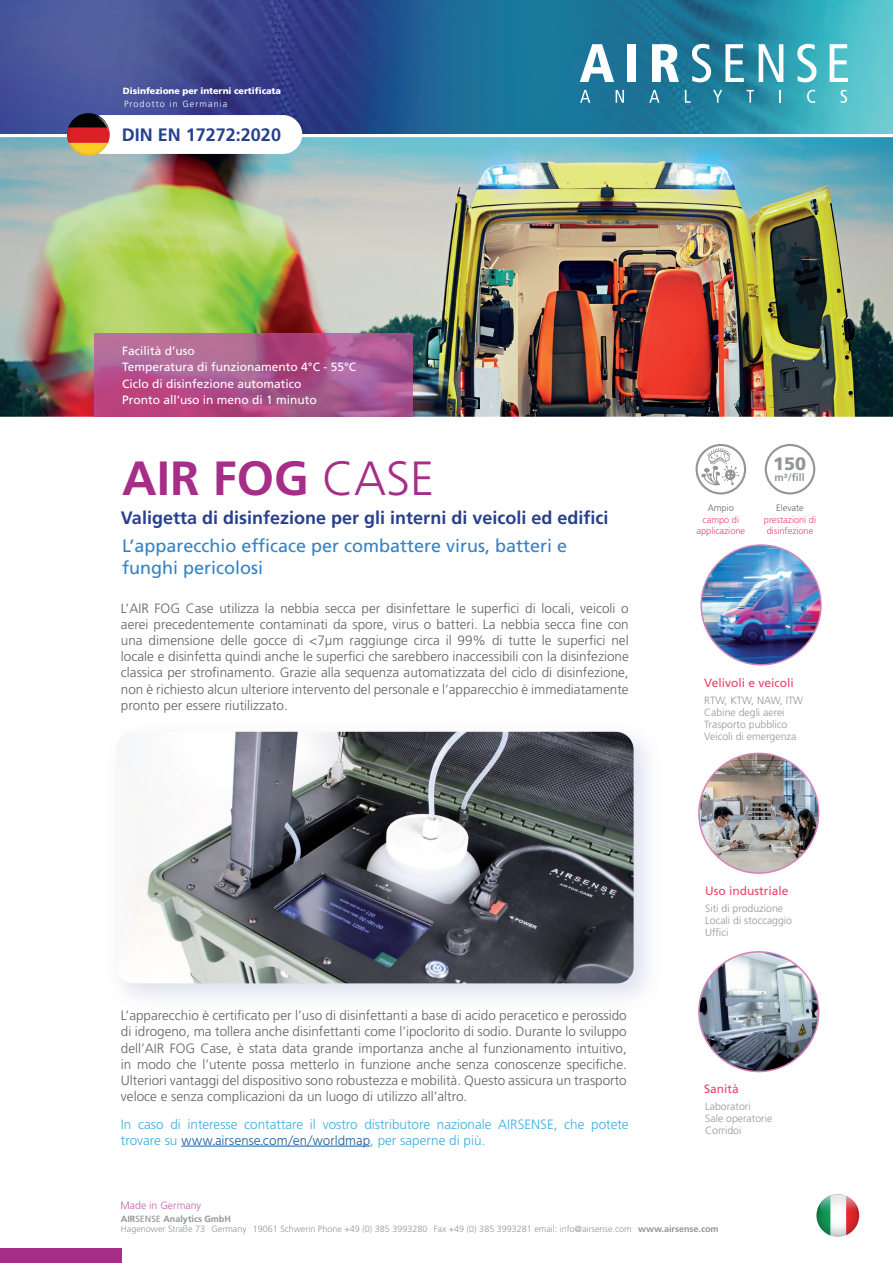
<style>
.page{position:relative;width:893px;height:1263px;background:#fff}
.page>*{position:absolute;margin:0;border:0;box-sizing:border-box;transform-origin:0 0}
.t1{font:700 48px "Frutiger LT Std";color:#a62d88}
.t2{font:700 18px "Frutiger LT Std";color:#28418e}
.t3{font:18px/21.6px "Frutiger LT Std";color:#3681c3}
.t4{font:900 18px "Frutiger LT Std";color:#939598}
.t5{font:300 13.5px/16.2px "Frutiger LT Std";color:#5f6164;text-align:justify}
.t6{font:300 13.5px "Frutiger LT Std";color:#3bade2}
.t7{font:300 13.5px "Hind";color:#175d9e}
.t8{font:12px/16.5px "Frutiger LT Std";color:#fff}
.t9{font:12px "Frutiger LT Std";color:#ef4069}
.t10{font:300 10.5px/12px "Frutiger LT Std";color:#939598}
.t11{font:300 10.5px "Frutiger LT Std";color:#c260a5}
.t12{font:700 10.5px "Frutiger LT Std";color:#939598}
.t13{font:300 9.3px/11.1px "Frutiger LT Std";color:#ef4069;text-align:center}
.t14{font:300 9.3px "Frutiger LT Std";color:#636366}
.t15{font:300 9px/10.8px "Frutiger LT Std";color:#939598}
.t16{font:900 9px "Frutiger LT Std";letter-spacing:-.01em;color:#fff}
.t17{font:300 9px "Frutiger LT Std";letter-spacing:.12em;color:#fff}
.s1{font-weight:300}
.s2{font-family:"Frutiger LT Std";color:#3bade2}
.s3{font-weight:700}
.s4{font-weight:400}
</style>
<div class="page">
<img style="left:0;top:137px;width:893px;height:280px">
<div style="left:0;top:1248px;width:121px;height:15px;background:#a62d88"></div>
<hr style="left:181px;top:1146px;width:189px;height:1px;background:#175d9e">
<img style="left:95px;top:333px;width:317px;height:83px">
<img style="left:116px;top:732px;width:518px;height:251px">
<img style="left:0;top:0;width:893px;height:133px">
<svg style="left:580px;top:44px;width:34px;height:38px"></svg>
<div style="left:627px;top:44px;width:9px;height:38px;background:#fff"></div>
<svg style="left:652px;top:44px;width:27px;height:38px"></svg>
<svg style="left:692px;top:44px;width:19px;height:38px"></svg>
<svg style="left:725px;top:44px;width:19px;height:38px"></svg>
<svg style="left:759px;top:44px;width:24px;height:38px"></svg>
<svg style="left:797px;top:44px;width:19px;height:38px"></svg>
<svg style="left:830px;top:44px;width:18px;height:38px"></svg>
<svg style="left:580px;top:90px;width:10px;height:13px"></svg>
<svg style="left:616px;top:90px;width:8px;height:13px"></svg>
<svg style="left:649px;top:90px;width:10px;height:13px"></svg>
<svg style="left:685px;top:90px;width:6px;height:13px"></svg>
<svg style="left:713px;top:90px;width:9px;height:13px"></svg>
<svg style="left:746px;top:90px;width:8px;height:13px"></svg>
<svg style="left:779px;top:90px;width:2px;height:13px"></svg>
<svg style="left:807px;top:90px;width:8px;height:13px"></svg>
<svg style="left:841px;top:90px;width:6px;height:13px"></svg>
<img style="left:816px;top:1194px;width:43px;height:43px;border-radius:21px">
<svg style="left:765px;top:444px;width:50px;height:50px"></svg>
<svg style="left:695px;top:444px;width:51px;height:50px"></svg>
<img style="left:699px;top:753px;width:120px;height:120px;border-radius:60px">
<div style="left:698px;top:753px;width:121px;height:121px;border:2px solid #d482b7;border-radius:50%"></div>
<img style="left:699px;top:952px;width:120px;height:119px;border-radius:60px">
<div style="left:698px;top:951px;width:121px;height:121px;border:2px solid #d482b7;border-radius:50%"></div>
<img style="left:703px;top:545px;width:118px;height:120px">
<div style="left:700px;top:544px;width:122px;height:121px;border:2px solid #d482b7;border-radius:50%"></div>
<div style="left:83px;top:115px;width:219px;height:39px;background:#fff;border-radius:19px"></div>
<img style="left:67px;top:113px;width:43px;height:43px;border-radius:21px">
<p class="t16" style="left:123px;top:85px;width:159px">Disinfezione per interni certificata</p>
<p class="t17" style="left:124px;top:98px;width:105px">Prodotto in Germania</p>
<h2 class="t2" style="left:122px;top:124px;width:161px">DIN EN 17272:2020</h2>
<p class="t8" style="left:122px;top:342px;width:236px">Facilità d’uso<br>Temperatura di funzionamento 4°C - 55°C<br>Ciclo di disinfezione automatico<br>Pronto all’uso in meno di 1 minuto</p>
<h1 class="t1" style="left:122px;top:450px;width:314px">AIR FOG <span class="s1">CASE</span></h1>
<h2 class="t2" style="left:121px;top:507px;width:489px">Valigetta di disinfezione per gli interni di veicoli ed edifici</h2>
<h2 class="t3" style="left:122px;top:535px;width:447px">L’apparecchio efficace per combattere virus, batteri e funghi pericolosi</h2>
<p class="t5" style="left:121px;top:600px;width:509px">L’AIR FOG Case utilizza la nebbia secca per disinfettare le superfici di locali, veicoli o aerei precedentemente contaminati da spore, virus o batteri. La nebbia secca fine con una dimensione delle gocce di &lt;7µm raggiunge circa il 99% di tutte le superfici nel locale e disinfetta quindi anche le superfici che sarebbero inaccessibili con la disinfezione classica per strofinamento. Grazie alla sequenza automatizzata del ciclo di disinfezione, non è richiesto alcun ulteriore intervento del personale e l’apparecchio è immediatamente pronto per essere riutilizzato.</p>
<p class="t5" style="left:121px;top:1007px;width:507px">L’apparecchio è certificato per l’uso di disinfettanti a base di acido peracetico e perossido di idrogeno, ma tollera anche disinfettanti come l’ipoclorito di sodio. Durante lo sviluppo dell’AIR FOG Case, è stata data grande importanza anche al funzionamento intuitivo, in modo che l’utente possa metterlo in funzione anche senza conoscenze specifiche.<br>Ulteriori vantaggi del dispositivo sono robustezza e mobilità. Questo assicura un trasporto veloce e senza complicazioni da un luogo di utilizzo all’altro.</p>
<p class="t6" style="left:121px;top:1116px;width:509px">In caso di interesse contattare il vostro distributore nazionale AIRSENSE, che potete</p>
<p class="t7" style="left:121px;top:1131px;width:366px"><span class="s2">trovare su</span> www.airsense.com/en/worldmap<span class="s2">, per saperne di più.</span></p>
<p class="t11" style="left:121px;top:1200px;width:82px">Made in Germany</p>
<p class="t14" style="left:708px;top:503px;width:28px">Ampio</p>
<p class="t13" style="left:696px;top:514px;width:50px">campo di applicazione</p>
<h2 class="t4" style="left:773px;top:453px;width:35px">150</h2>
<p class="t12" style="left:774px;top:471px;width:32px">m³/fill</p>
<p class="t14" style="left:776px;top:503px;width:29px">Elevate</p>
<p class="t13" style="left:764px;top:514px;width:54px;text-align:left">prestazioni di disinfezione</p>
<p class="t9" style="left:704px;top:675px;width:91px">Velivoli e veicoli</p>
<p class="t10" style="left:704px;top:694px;width:100px">RTW, KTW, NAW, ITW<br>Cabine degli aerei<br>Trasporto pubblico<br>Veicoli di emergenza</p>
<p class="t9" style="left:705px;top:884px;width:85px">Uso industriale</p>
<p class="t10" style="left:705px;top:902px;width:88px">Siti di produzione<br>Locali di stoccaggio<br>Uffici</p>
<p class="t9" style="left:704px;top:1082px;width:36px">Sanità</p>
<p class="t10" style="left:705px;top:1101px;width:69px">Laboratori<br>Sale operatorie<br>Corridoi</p>
<p class="t15" style="left:121px;top:1213px;width:599px"><span class="s3">AIR</span><span class="s4">SENSE</span> <span class="s3">Analytics GmbH<br></span>Hagenower Straße 73 <sup>.</sup> Germany <sup>.</sup> 19061 Schwerin Phone +49 (0) 385 3993280 <sup>.</sup> Fax +49 (0) 385 3993281 email: info@airsense.com <sup>.</sup> <span class="s3">www.airsense.com</span></p>
</div>
